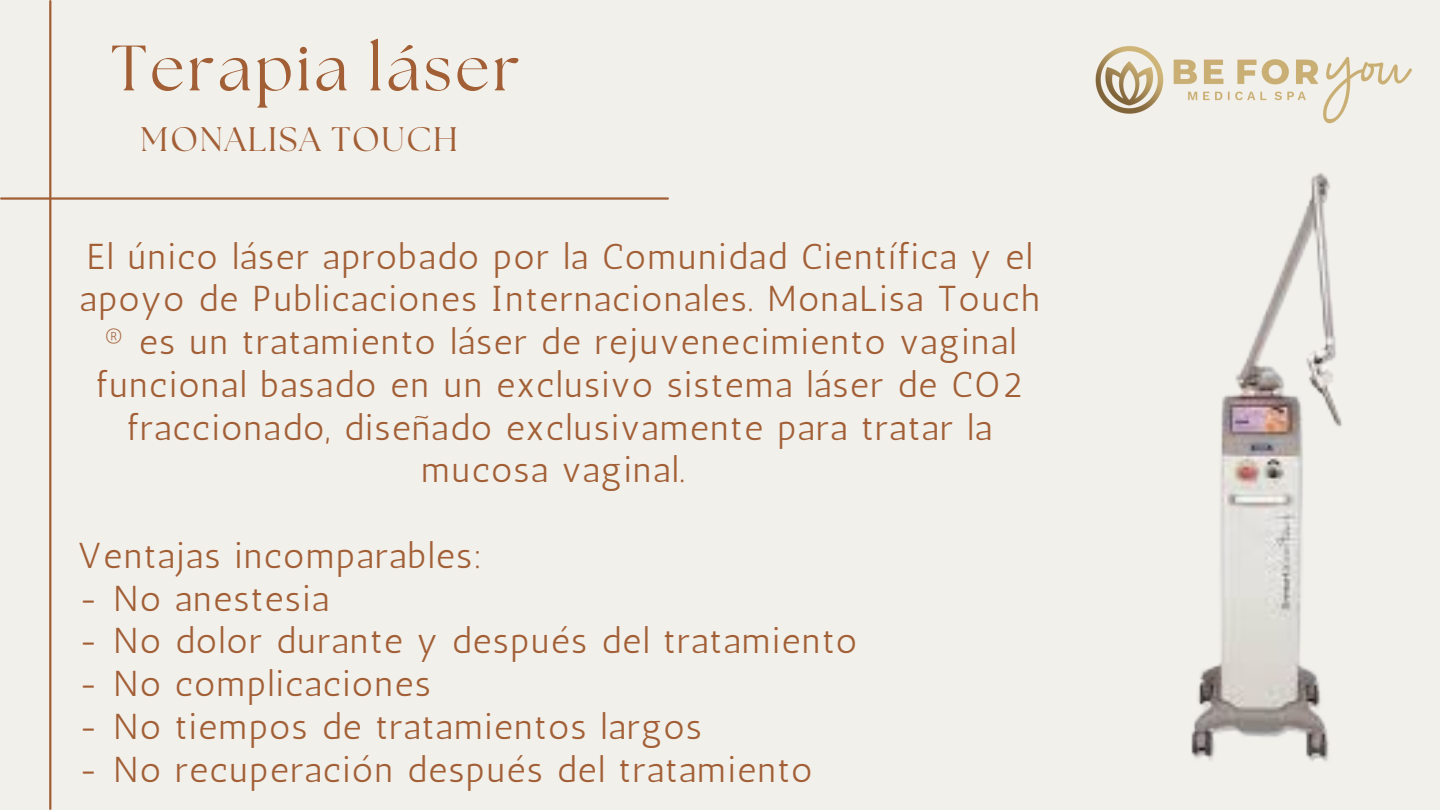
<style>
.page{position:relative;width:1440px;height:810px;background:#f2f0eb}
.page>*{position:absolute;margin:0;border:0;box-sizing:border-box;transform-origin:0 0}
.t1{font:64px "The Seasons";letter-spacing:.05em;color:#a25f36}
.t2{font:36px/42.8px "Antic";letter-spacing:.05em;color:#a25f36;text-align:center}
.t3{font:34px "The Seasons";letter-spacing:.05em;color:#a25f36}
</style>
<div class="page">
<hr style="left:49px;top:1px;width:2px;height:808px;background:#a25f36">
<img style="left:1191px;top:186px;width:151px;height:576px">
<hr style="left:1px;top:197px;width:667px;height:3px;background:#a25f36">
<img style="left:1095px;top:46px;width:317px;height:140px">
<h1 class="t1" style="left:111px;top:39px;width:410px">Terapia láser</h1>
<p class="t3" style="left:141px;top:124px;width:319px">MONALISA TOUCH</p>
<p class="t2" style="left:80px;top:235px;width:961px">El único láser aprobado por la Comunidad Científica y el apoyo de Publicaciones Internacionales. MonaLisa Touch ® es un tratamiento láser de rejuvenecimiento vaginal funcional basado en un exclusivo sistema láser de CO2 fraccionado, diseñado exclusivamente para tratar la mucosa vaginal.</p>
<p class="t2" style="left:78px;top:534px;width:406px">Ventajas incomparables:</p>
<p class="t2" style="left:78px;top:577px;width:252px">- No anestesia</p>
<p class="t2" style="left:78px;top:620px;width:780px">- No dolor durante y después del tratamiento</p>
<p class="t2" style="left:78px;top:662px;width:354px">- No complicaciones</p>
<p class="t2" style="left:78px;top:705px;width:625px">- No tiempos de tratamientos largos</p>
<p class="t2" style="left:78px;top:748px;width:736px">- No recuperación después del tratamiento</p>
</div>
